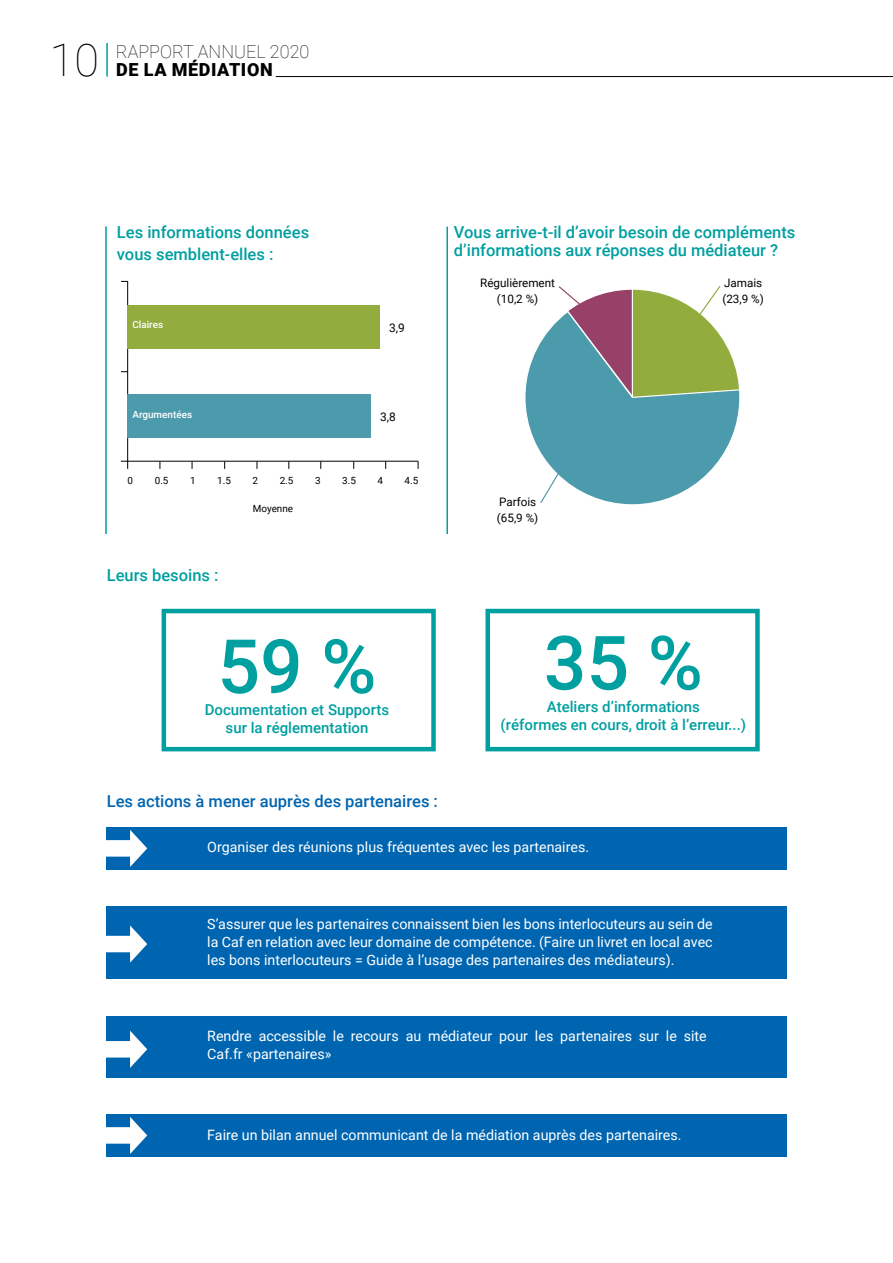
<style>
.page{position:relative;width:893px;height:1263px;background:#fff}
.page>*{position:absolute;margin:0;border:0;box-sizing:border-box;transform-origin:0 0}
.t1{font:500 75px "Roboto";color:#009fa0}
.t2{font:100 45px "Roboto";color:#000}
.t3{font:100 18px "Roboto";color:#000}
.t4{font:900 18px "Roboto";letter-spacing:.035em;color:#000}
.t5{font:500 16.5px/22.2px "Roboto";color:#009fa0}
.t6{font:500 16.5px "Roboto";color:#0065b1}
.t7{font:500 15px/18px "Roboto";color:#009fa0;text-align:center}
.t8{font:14.25px/18px "Roboto";color:#fff;text-align:justify}
.t9{font:11.85px "Roboto";color:#000}
.t10{font:11.7px/15.9px "Roboto";color:#000}
.t11{font:9.9px "Roboto";color:#000}
.t12{font:500 9.9px "Roboto";color:#fff}
</style>
<div class="page">
<hr style="left:106px;top:43px;width:2px;height:34px;background:#009fa0">
<hr style="left:276px;top:76px;width:617px;height:1px;background:#000">
<hr style="left:105px;top:226px;width:2px;height:308px;background:#009fa0">
<hr style="left:446px;top:227px;width:2px;height:307px;background:#009fa0">
<svg style="left:525px;top:286px;width:215px;height:219px"></svg>
<hr style="left:127px;top:281px;width:1px;height:188px;background:#000">
<hr style="left:121px;top:461px;width:297px;height:1px;background:#000">
<div style="left:128px;top:394px;width:243px;height:44px;background:#4c9bac"></div>
<div style="left:128px;top:305px;width:252px;height:43px;background:#92ac3e"></div>
<div style="left:106px;top:827px;width:681px;height:43px;background:#0065b1"></div>
<svg style="left:130px;top:830px;width:17px;height:37px"></svg>
<div style="left:81px;top:840px;width:55px;height:17px;background:#fff"></div>
<div style="left:106px;top:907px;width:681px;height:72px;background:#0065b1"></div>
<svg style="left:130px;top:925px;width:17px;height:38px"></svg>
<div style="left:81px;top:936px;width:55px;height:16px;background:#fff"></div>
<div style="left:106px;top:1016px;width:681px;height:61px;background:#0065b1"></div>
<svg style="left:130px;top:1031px;width:17px;height:37px"></svg>
<div style="left:81px;top:1041px;width:55px;height:16px;background:#fff"></div>
<div style="left:106px;top:1114px;width:681px;height:43px;background:#0065b1"></div>
<svg style="left:130px;top:1117px;width:17px;height:37px"></svg>
<div style="left:81px;top:1127px;width:55px;height:17px;background:#fff"></div>
<div style="left:162px;top:609px;width:274px;height:142px;border:4px solid #009fa0"></div>
<div style="left:485px;top:609px;width:275px;height:142px;border:4px solid #009fa0"></div>
<h2 class="t2" style="left:50px;top:29px;width:51px">10</h2>
<p class="t3" style="left:116px;top:39px;width:195px">RAPPORT ANNUEL 2020</p>
<p class="t4" style="left:116px;top:57px;width:158px">DE LA MÉDIATION</p>
<p class="t5" style="left:117px;top:221px;width:194px">Les informations données vous semblent-elles :</p>
<p class="t5" style="left:454px;top:223px;width:343px;line-height:18px">Vous arrive-t-il d’avoir besoin de compléments d’informations aux réponses du médiateur ?</p>
<p class="t10" style="left:480px;top:274px;width:76px;text-align:center">Régulièrement (10,2 %)</p>
<p class="t10" style="left:722px;top:274px;width:43px">Jamais (23,9 %)</p>
<p class="t12" style="left:132px;top:317px;width:32px">Claires</p>
<p class="t12" style="left:132px;top:407px;width:61px">Argumentées</p>
<p class="t9" style="left:389px;top:319px;width:17px">3,9</p>
<p class="t9" style="left:380px;top:409px;width:17px">3,8</p>
<p class="t11" style="left:128px;top:473px;width:7px">0</p>
<p class="t11" style="left:155px;top:473px;width:15px">0.5</p>
<p class="t11" style="left:190px;top:473px;width:7px">1</p>
<p class="t11" style="left:217px;top:473px;width:15px">1.5</p>
<p class="t11" style="left:253px;top:473px;width:7px">2</p>
<p class="t11" style="left:280px;top:473px;width:15px">2.5</p>
<p class="t11" style="left:315px;top:473px;width:7px">3</p>
<p class="t11" style="left:342px;top:473px;width:15px">3.5</p>
<p class="t11" style="left:377px;top:473px;width:7px">4</p>
<p class="t11" style="left:405px;top:473px;width:15px">4.5</p>
<p class="t5" style="left:107px;top:563px;width:113px">Leurs besoins :</p>
<p class="t11" style="left:253px;top:501px;width:42px">Moyenne</p>
<h1 class="t1" style="left:217px;top:614px;width:160px">59 %</h1>
<p class="t7" style="left:226px;top:718px;width:144px">sur la réglementation</p>
<p class="t7" style="left:205px;top:700px;width:186px">Documentation et Supports</p>
<p class="t6" style="left:107px;top:790px;width:333px">Les actions à mener auprès des partenaires :</p>
<p class="t10" style="left:497px;top:493px;width:43px">Parfois (65,9 %)</p>
<h1 class="t1" style="left:544px;top:610px;width:160px">35 %</h1>
<p class="t7" style="left:501px;top:697px;width:247px">Ateliers d’informations<br>(réformes en cours, droit à l’erreur...)</p>
<p class="t8" style="left:207px;top:837px;width:383px">Organiser des réunions plus fréquentes avec les partenaires.</p>
<p class="t8" style="left:207px;top:914px;width:507px">S’assurer que les partenaires connaissent bien les bons interlocuteurs au sein de la Caf en relation avec leur domaine de compétence. (Faire un livret en local avec les bons interlocuteurs = Guide à l’usage des partenaires des médiateurs).</p>
<p class="t8" style="left:207px;top:1026px;width:501px">Rendre accessible le recours au médiateur pour les partenaires sur le site<br>Caf.fr «partenaires»</p>
<p class="t8" style="left:207px;top:1125px;width:476px">Faire un bilan annuel communicant de la médiation auprès des partenaires.</p>
</div>
